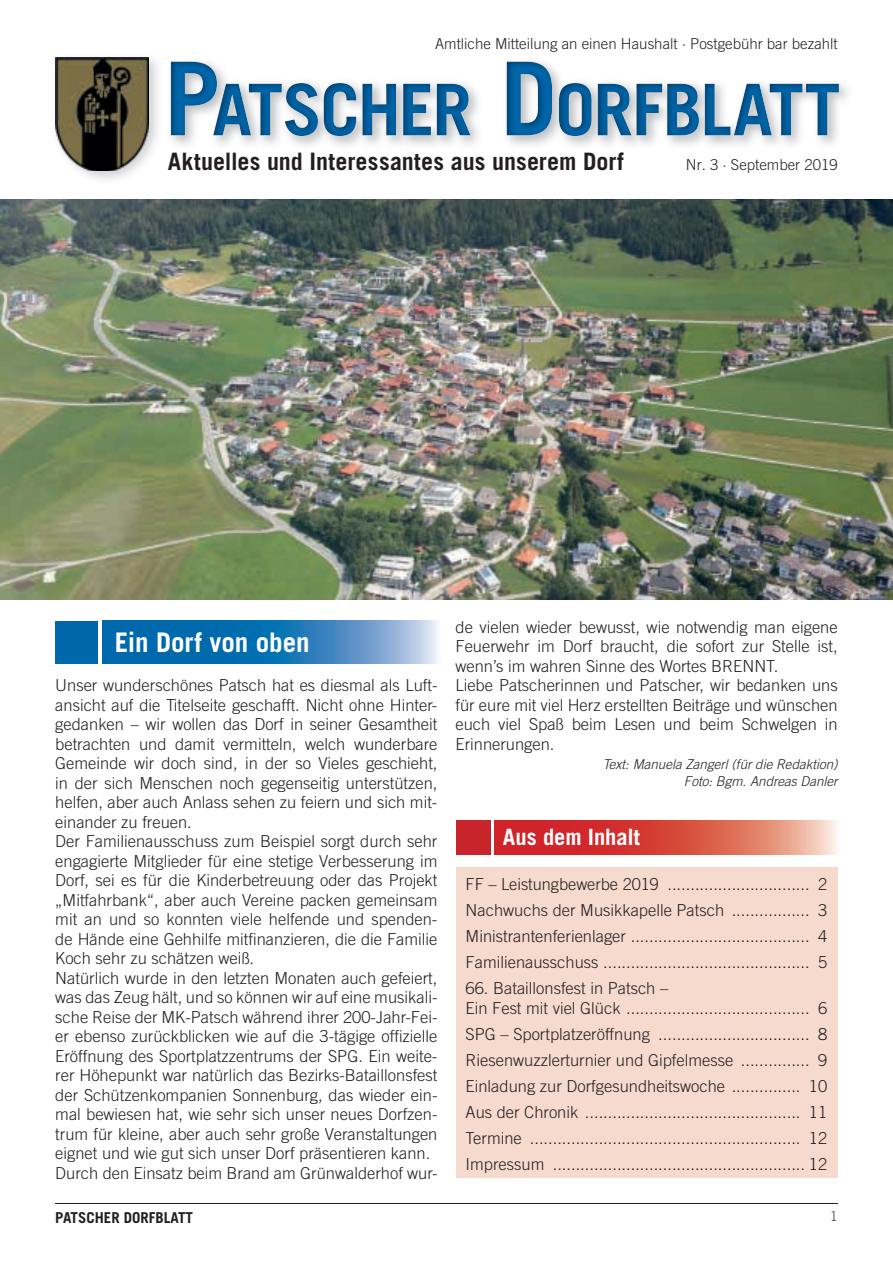
<style>
.page{position:relative;width:893px;height:1263px;background:#fff}
.page>*{position:absolute;margin:0;border:0;box-sizing:border-box;transform-origin:0 0}
.t1{font:700 27px "Trade Gothic LT Std";letter-spacing:-.005em;color:#fff}
.t2{font:700 24px "Trade Gothic LT Std";letter-spacing:.01em;color:#231f20}
.t3{font:700 22.5px "Trade Gothic LT Std";color:#fff}
.t4{font:300 16.5px/19.5px "Trade Gothic LT Std";color:#231f20}
.t5{font:300 15px "Trade Gothic LT Std";color:#231f20}
.t6{font:700 15px "Trade Gothic LT Std";color:#231f20}
.t7{font:italic 300 13.5px/16.5px "Trade Gothic LT Std";color:#231f20;text-align:right}
.t8{font:300 13.5px "Trade Gothic LT Std";color:#3e3e3f}
</style>
<div class="page">
<hr style="left:55px;top:1203px;width:783px;height:1px;background:#231f20">
<img style="left:81px;top:57px;width:77px;height:123px">
<img style="left:55px;top:57px;width:93px;height:114px">
<img style="left:170px;top:61px;width:678px;height:85px">
<img style="left:171px;top:62px;width:491px;height:74px">
<img style="left:667px;top:84px;width:173px;height:51px">
<img style="left:0;top:200px;width:893px;height:400px">
<div style="left:55px;top:621px;width:43px;height:42px;background:#0067aa"></div>
<svg style="left:102px;top:621px;width:337px;height:42px;background:#3383bc"></svg>
<div style="left:456px;top:821px;width:34px;height:34px;background:#c8242b"></div>
<svg style="left:494px;top:821px;width:343px;height:34px;background:#da594f"></svg>
<div style="left:456px;top:867px;width:382px;height:311px;background:#f7dace"></div>
<p class="t5" style="left:435px;top:35px;width:404px">Amtliche Mitteilung an einen Haushalt · Postgebühr bar bezahlt</p>
<h2 class="t2" style="left:168px;top:147px;width:457px">Aktuelles und Interessantes aus unserem Dorf</h2>
<p class="t5" style="left:686px;top:156px;width:153px">Nr. 3 · September 2019</p>
<h1 class="t1" style="left:115px;top:626px;width:196px">Ein Dorf von oben</h1>
<p class="t4" style="left:55px;top:675px;width:384px">Unser wunderschönes Patsch hat es diesmal als Luft&shy;ansicht auf die Titelseite geschafft. Nicht ohne Hinter&shy;gedanken – wir wollen das Dorf in seiner Gesamtheit betrachten und damit vermitteln, welch wunderbare Gemeinde wir doch sind, in der so Vieles geschieht, in der sich Menschen noch gegenseitig unterstützen, helfen, aber auch Anlass sehen zu feiern und sich mit&shy;einander zu freuen.<br>Der Familienausschuss zum Beispiel sorgt durch sehr engagierte Mitglieder für eine stetige Verbesserung im Dorf, sei es für die Kinderbetreuung oder das Projekt „Mitfahrbank“, aber auch Vereine packen gemeinsam mit an und so konnten viele helfende und spenden&shy;de Hände eine Gehhilfe mitfinanzieren, die die Familie Koch sehr zu schätzen weiß.<br>Natürlich wurde in den letzten Monaten auch gefeiert, was das Zeug hält, und so können wir auf eine musikali&shy;sche Reise der MK-Patsch während ihrer 200-Jahr-Fei&shy;er ebenso zurückblicken wie auf die 3-tägige offizielle Eröffnung des Sportplatzzentrums der SPG. Ein weite&shy;rer Höhepunkt war natürlich das Bezirks-Bataillonsfest der Schützenkompanien Sonnenburg, das wieder ein&shy;mal bewiesen hat, wie sehr sich unser neues Dorfzen&shy;trum für kleine, aber auch sehr große Veranstaltungen eignet und wie gut sich unser Dorf präsentieren kann.<br>Durch den Einsatz beim Brand am Grünwalderhof wur-</p>
<p class="t4" style="left:455px;top:617px;width:384px">de vielen wieder bewusst, wie notwendig man eigene Feuerwehr im Dorf braucht, die sofort zur Stelle ist, wenn’s im wahren Sinne des Wortes BRENNT.<br>Liebe Patscherinnen und Patscher, wir bedanken uns für eure mit viel Herz erstellten Beiträge und wünschen euch viel Spaß beim Lesen und beim Schwelgen in Erinnerungen.</p>
<p class="t7" style="left:603px;top:756px;width:236px">Text: Manuela Zangerl (für die Redaktion)<br>Foto: Bgm. Andreas Danler</p>
<h3 class="t3" style="left:503px;top:824px;width:139px">Aus dem Inhalt</h3>
<p class="t4" style="left:466px;top:871px;width:363px;line-height:26px;text-align:justify">FF – Leistungbewerbe 2019 ............................... 2<br>Nachwuchs der Musikkapelle Patsch ................. 3<br>Ministrantenferienlager ....................................... 4<br>Familienausschuss ............................................. 5</p>
<p class="t4" style="left:466px;top:978px;width:363px">66. Bataillonsfest in Patsch –<br>Ein Fest mit viel Glück ........................................ 6</p>
<p class="t4" style="left:466px;top:1020px;width:363px;line-height:26px;text-align:justify">SPG – Sportplatzeröffnung ................................. 8<br>Riesenwuzzlerturnier und Gipfelmesse ............... 9<br>Einladung zur Dorfgesundheitswoche ............... 10<br>Aus der Chronik ............................................... 11<br>Termine ........................................................... 12<br>Impressum ....................................................... 12</p>
<p class="t6" style="left:55px;top:1208px;width:139px">PATSCHER DORFBLATT</p>
<p class="t8" style="left:830px;top:1208px;width:9px">1</p>
</div>
